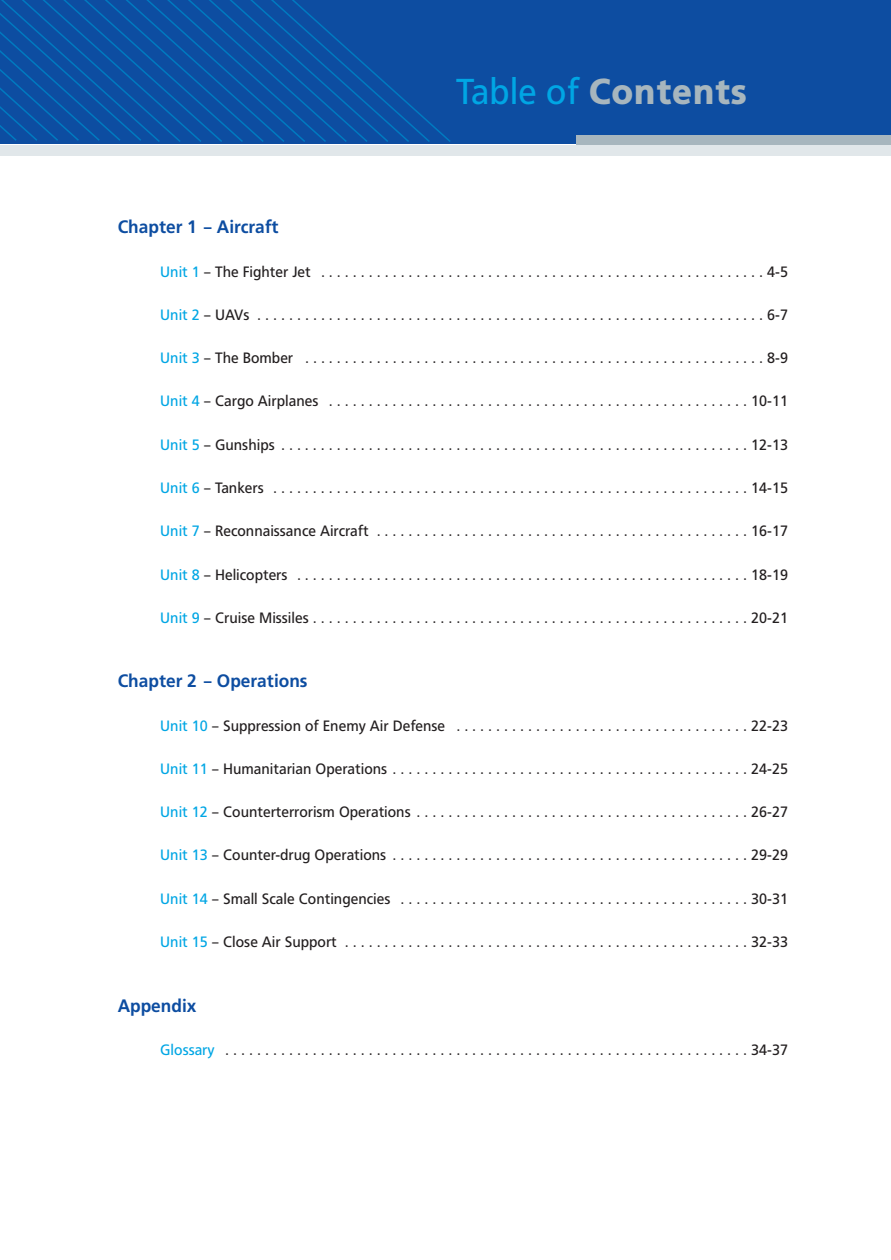
<style>
.page{position:relative;width:891px;height:1260px;background:#fff}
.page>*{position:absolute;margin:0;border:0;box-sizing:border-box;transform-origin:0 0}
.t1{font:900 36px "PF Catalog";color:#a7b6be;scale:.96 1}
.t2{font:700 18px "PF Catalog";color:#0d4da1;scale:.96 1}
.t3{font:15px "PF Catalog";color:#231f20;scale:.96 1}
.s1{font-weight:400;color:#00a6e4}
.s2{color:#00a6e4}
</style>
<div class="page">
<div style="left:0;top:145px;width:890px;height:10px;background:#e1e7ea"></div>
<div style="left:0;top:0;width:890px;height:144px;background:#0d4da1"></div>
<div style="left:576px;top:135px;width:314px;height:10px;background:#a7b6be"></div>
<svg style="left:0;top:0;width:450px;height:142px"></svg>
<h1 class="t1" style="left:456px;top:70px;width:305px"><span class="s1">Table of</span> Contents</h1>
<p class="t2" style="left:118px;top:216px;width:169px">Chapter 1 – Aircraft</p>
<p class="t3" style="left:160px;top:263px;width:655px"><span class="s2">Unit 1</span> – The Fighter Jet . . . . . . . . . . . . . . . . . . . . . . . . . . . . . . . . . . . . . . . . . . . . . . . . . . . . . . . . 4-5</p>
<p class="t3" style="left:160px;top:306px;width:655px"><span class="s2">Unit 2</span> – UAVs . . . . . . . . . . . . . . . . . . . . . . . . . . . . . . . . . . . . . . . . . . . . . . . . . . . . . . . . . . . . . . . . 6-7</p>
<p class="t3" style="left:160px;top:349px;width:655px"><span class="s2">Unit 3</span> – The Bomber . . . . . . . . . . . . . . . . . . . . . . . . . . . . . . . . . . . . . . . . . . . . . . . . . . . . . . . . . . 8-9</p>
<p class="t3" style="left:160px;top:392px;width:655px"><span class="s2">Unit 4</span> – Cargo Airplanes . . . . . . . . . . . . . . . . . . . . . . . . . . . . . . . . . . . . . . . . . . . . . . . . . . . . . 10-11</p>
<p class="t3" style="left:160px;top:436px;width:655px"><span class="s2">Unit 5</span> – Gunships . . . . . . . . . . . . . . . . . . . . . . . . . . . . . . . . . . . . . . . . . . . . . . . . . . . . . . . . . . . 12-13</p>
<p class="t3" style="left:160px;top:479px;width:655px"><span class="s2">Unit 6</span> – Tankers . . . . . . . . . . . . . . . . . . . . . . . . . . . . . . . . . . . . . . . . . . . . . . . . . . . . . . . . . . . . 14-15</p>
<p class="t3" style="left:160px;top:522px;width:655px"><span class="s2">Unit 7</span> – Reconnaissance Aircraft . . . . . . . . . . . . . . . . . . . . . . . . . . . . . . . . . . . . . . . . . . . . . . . 16-17</p>
<p class="t3" style="left:160px;top:565px;width:655px"><span class="s2">Unit 8</span> – Helicopters . . . . . . . . . . . . . . . . . . . . . . . . . . . . . . . . . . . . . . . . . . . . . . . . . . . . . . . . . 18-19</p>
<p class="t3" style="left:160px;top:609px;width:655px"><span class="s2">Unit 9</span> – Cruise Missiles . . . . . . . . . . . . . . . . . . . . . . . . . . . . . . . . . . . . . . . . . . . . . . . . . . . . . . . 20-21</p>
<p class="t2" style="left:118px;top:670px;width:199px">Chapter 2 – Operations</p>
<p class="t3" style="left:160px;top:716px;width:655px"><span class="s2">Unit 10</span> – Suppression of Enemy Air Defense . . . . . . . . . . . . . . . . . . . . . . . . . . . . . . . . . . . . . 22-23</p>
<p class="t3" style="left:160px;top:760px;width:655px"><span class="s2">Unit 11</span> – Humanitarian Operations . . . . . . . . . . . . . . . . . . . . . . . . . . . . . . . . . . . . . . . . . . . . . 24-25</p>
<p class="t3" style="left:160px;top:803px;width:655px"><span class="s2">Unit 12</span> – Counterterrorism Operations . . . . . . . . . . . . . . . . . . . . . . . . . . . . . . . . . . . . . . . . . . 26-27</p>
<p class="t3" style="left:160px;top:846px;width:655px"><span class="s2">Unit 13</span> – Counter-drug Operations . . . . . . . . . . . . . . . . . . . . . . . . . . . . . . . . . . . . . . . . . . . . . 29-29</p>
<p class="t3" style="left:160px;top:889px;width:655px"><span class="s2">Unit 14</span> – Small Scale Contingencies . . . . . . . . . . . . . . . . . . . . . . . . . . . . . . . . . . . . . . . . . . . . 30-31</p>
<p class="t3" style="left:160px;top:933px;width:655px"><span class="s2">Unit 15</span> – Close Air Support . . . . . . . . . . . . . . . . . . . . . . . . . . . . . . . . . . . . . . . . . . . . . . . . . . . 32-33</p>
<p class="t2" style="left:118px;top:994px;width:84px">Appendix</p>
<p class="t3" style="left:160px;top:1040px;width:655px"><span class="s2">Glossary</span> . . . . . . . . . . . . . . . . . . . . . . . . . . . . . . . . . . . . . . . . . . . . . . . . . . . . . . . . . . . . . . . . . . 34-37</p>
</div>
